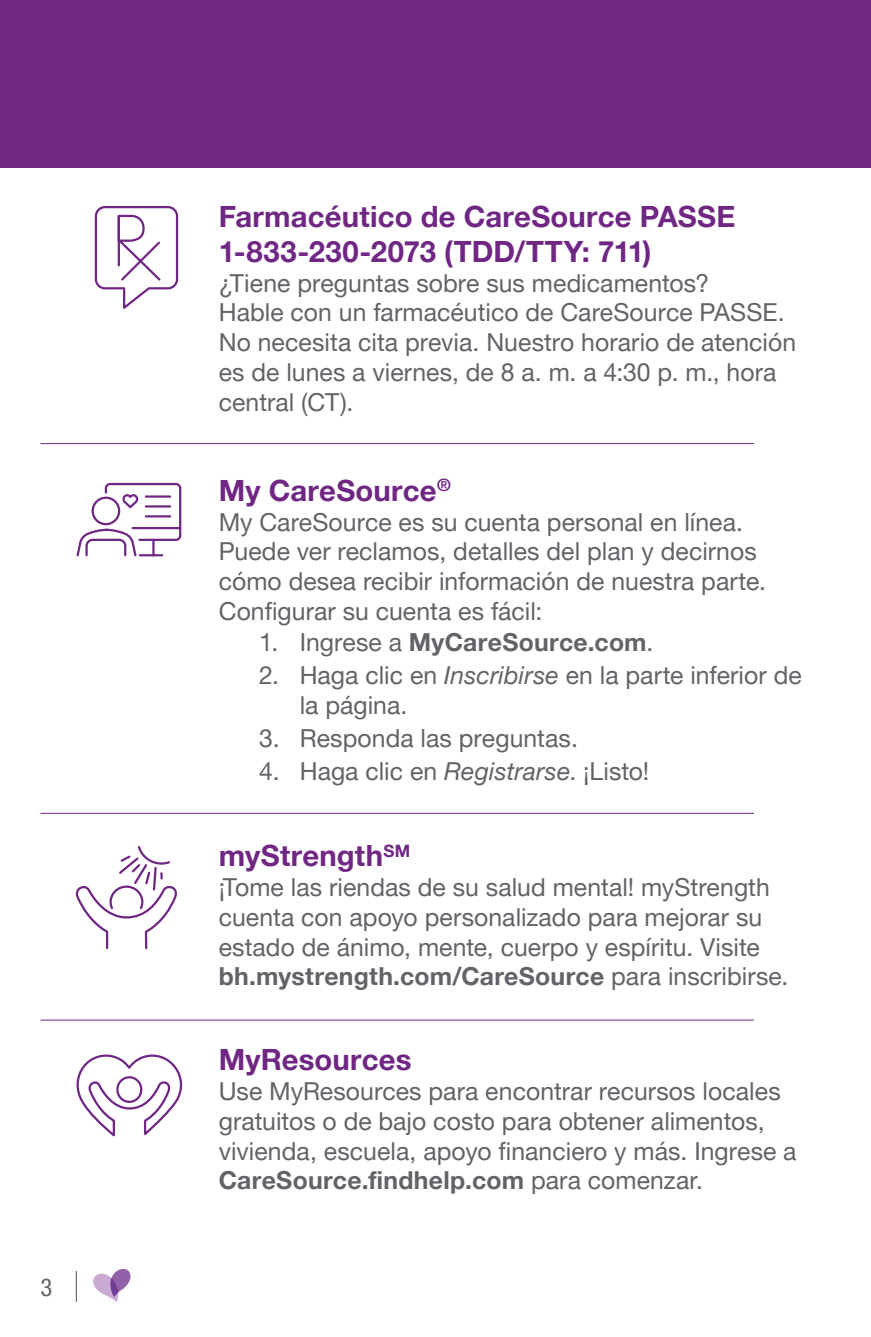
<style>
.page{position:relative;width:871px;height:1337px;background:#fff}
.page>*{position:absolute;margin:0;border:0;box-sizing:border-box;transform-origin:0 0}
.t1{font:700 29.25px/35.1px "Helvetica Neue LT Pro";letter-spacing:.01em;color:#702784}
.t2{font:24.75px/29.7px "Helvetica Neue LT Pro";letter-spacing:.005em;color:#626368}
.t3{font:700 24.75px "Helvetica Neue LT Pro";letter-spacing:.015em;color:#626368}
.t4{font:condensed 24.75px "Helvetica Neue LT Pro";color:#626368}
.s1{font-weight:400}
.s2{font-style:italic}
.s3{font-weight:700}
</style>
<div class="page">
<svg style="left:93px;top:1269px;width:38px;height:33px"></svg>
<hr style="left:76px;top:1271px;width:1px;height:30px;background:#626368">
<div style="left:0;top:0;width:871px;height:168px;background:#702784"></div>
<hr style="left:40px;top:443px;width:714px;height:1px;background:#702784">
<hr style="left:40px;top:813px;width:714px;height:1px;background:#702784">
<hr style="left:40px;top:1019px;width:714px;height:1px;background:#702784">
<svg style="left:94px;top:206px;width:85px;height:103px"></svg>
<svg style="left:76px;top:482px;width:106px;height:75px"></svg>
<svg style="left:76px;top:846px;width:101px;height:104px"></svg>
<svg style="left:76px;top:1054px;width:107px;height:83px"></svg>
<p class="t4" style="left:40px;top:1273px;width:13px">3</p>
<h3 class="t1" style="left:219px;top:198px;width:518px">Farmacéutico de CareSource PASSE<br>1-833-230-2073 (TDD/TTY: 711)</h3>
<p class="t2" style="left:219px;top:267px;width:492px">¿Tiene preguntas sobre sus medicamentos?</p>
<p class="t2" style="left:219px;top:297px;width:567px">Hable con un farmacéutico de CareSource PASSE.</p>
<p class="t2" style="left:219px;top:327px;width:579px">No necesita cita previa. Nuestro horario de atención es de lunes a viernes, de 8 a. m. a 4:30 p. m., hora central (CT).</p>
<h3 class="t1" style="left:219px;top:472px;width:233px">My CareSource<sup>®</sup></h3>
<p class="t2" style="left:219px;top:506px;width:526px">My CareSource es su cuenta personal en línea.</p>
<p class="t2" style="left:219px;top:536px;width:549px">Puede ver reclamos, detalles del plan y decirnos cómo desea recibir información de nuestra parte.</p>
<p class="t2" style="left:219px;top:595px;width:325px">Configurar su cuenta es fácil:</p>
<p class="t3" style="left:259px;top:627px;width:396px"><span class="s1">1. Ingrese a</span> MyCareSource.com<span class="s1">.</span></p>
<p class="t2" style="left:300px;top:660px;width:503px;text-indent:-40px">2. Haga clic en <span class="s2">Inscribirse</span> en la parte inferior de la página.</p>
<p class="t2" style="left:259px;top:722px;width:320px">3. Responda las preguntas.</p>
<p class="t2" style="left:259px;top:755px;width:391px">4. Haga clic en <span class="s2">Registrarse</span>. ¡Listo!</p>
<h3 class="t1" style="left:219px;top:838px;width:193px">myStrength<sup>SM</sup></h3>
<p class="t2" style="left:219px;top:872px;width:571px">¡Tome las riendas de su salud mental! myStrength cuenta con apoyo personalizado para mejorar su estado de ánimo, mente, cuerpo y espíritu. Visite <span class="s3">bh.mystrength.com/CareSource</span> para inscribirse.</p>
<h3 class="t1" style="left:219px;top:1041px;width:194px">MyResources</h3>
<p class="t2" style="left:219px;top:1075px;width:579px">Use MyResources para encontrar recursos locales gratuitos o de bajo costo para obtener alimentos, vivienda, escuela, apoyo financiero y más. Ingrese a <span class="s3">CareSource.findhelp.com</span> para comenzar.</p>
</div>
